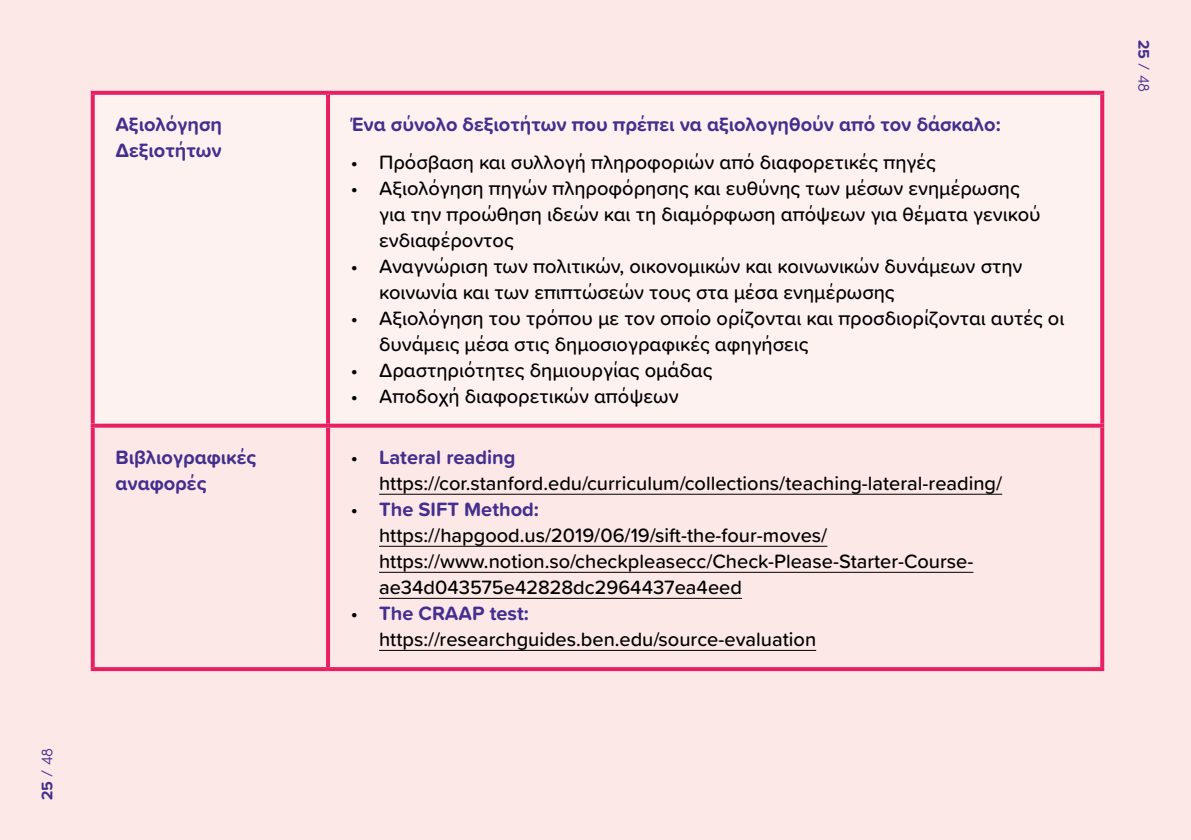
<style>
.page{position:relative;width:1191px;height:840px;background:#fff}
.page>*{position:absolute;margin:0;border:0;box-sizing:border-box;transform-origin:0 0}
.t1{font:500 20px/26px "Proxima Soft";color:#000}
.t2{font:700 20px/26px "Proxima Soft";color:#452f8e}
.t3{font:300 16px "Sofia Pro Soft";color:#452f8e}
.s1{font-family:"Proxima Soft";font-weight:700}
.s2{font-weight:700;color:#452f8e}
</style>
<div class="page">
<div style="left:0;top:0;width:1191px;height:839px;background:#fce8e7"></div>
<svg style="left:95px;top:427px;width:1005px;height:239px"></svg>
<svg style="left:91px;top:95px;width:4px;height:328px"></svg>
<hr style="left:326px;top:95px;width:4px;height:328px;background:#e82063">
<svg style="left:1100px;top:95px;width:4px;height:328px"></svg>
<hr style="left:326px;top:427px;width:4px;height:239px;background:#e82063">
<svg style="left:91px;top:91px;width:237px;height:4px"></svg>
<svg style="left:328px;top:91px;width:776px;height:4px;background:#e82969"></svg>
<svg style="left:91px;top:423px;width:237px;height:4px"></svg>
<svg style="left:91px;top:427px;width:4px;height:239px"></svg>
<svg style="left:328px;top:423px;width:776px;height:4px;background:#eb437a"></svg>
<svg style="left:1100px;top:427px;width:4px;height:239px"></svg>
<svg style="left:91px;top:666px;width:237px;height:4px"></svg>
<svg style="left:328px;top:666px;width:776px;height:4px;fill:#e82063"></svg>
<hr style="left:379px;top:493px;width:623px;height:1px;background:#000">
<hr style="left:379px;top:545px;width:448px;height:1px;background:#000">
<hr style="left:379px;top:571px;width:594px;height:1px;background:#000">
<hr style="left:379px;top:597px;width:363px;height:1px;background:#000">
<hr style="left:379px;top:649px;width:437px;height:1px;background:#000">
<p class="t3" style="left:36px;top:799px;width:54px;rotate:-90deg"><span class="s1">25</span> / 48</p>
<p class="t2" style="left:115px;top:111px;width:108px">Αξιολόγηση<br>Δεξιοτήτων</p>
<p class="t2" style="left:351px;top:111px;width:651px">Ένα σύνολο δεξιοτήτων που πρέπει να αξιολογηθούν από τον δάσκαλο:</p>
<p class="t1" style="left:351px;top:148px;width:587px">• Πρόσβαση και συλλογή πληροφοριών από διαφορετικές πηγές</p>
<p class="t1" style="left:379px;top:174px;width:663px;text-indent:-28px">• Αξιολόγηση πηγών πληροφόρησης και ευθύνης των μέσων ενημέρωσης για την προώθηση ιδεών και τη διαμόρφωση απόψεων για θέματα γενικού ενδιαφέροντος</p>
<p class="t1" style="left:379px;top:252px;width:645px;text-indent:-28px">• Αναγνώριση των πολιτικών, οικονομικών και κοινωνικών δυνάμεων στην κοινωνία και των επιπτώσεών τους στα μέσα ενημέρωσης</p>
<p class="t1" style="left:379px;top:304px;width:686px;text-indent:-28px">• Αξιολόγηση του τρόπου με τον οποίο ορίζονται και προσδιορίζονται αυτές οι δυνάμεις μέσα στις δημοσιογραφικές αφηγήσεις</p>
<p class="t1" style="left:351px;top:356px;width:363px">• Δραστηριότητες δημιουργίας ομάδας</p>
<p class="t1" style="left:351px;top:382px;width:329px">• Αποδοχή διαφορετικών απόψεων</p>
<p class="t2" style="left:115px;top:443px;width:142px">Βιβλιογραφικές αναφορές</p>
<p class="t1" style="left:379px;top:443px;width:624px;text-indent:-28px">• <span class="s2">Lateral reading </span>https://cor.stanford.edu/curriculum/collections/teaching-lateral-reading/</p>
<p class="t1" style="left:379px;top:495px;width:596px;text-indent:-28px">• <span class="s2">The SIFT Method: </span>https://hapgood.us/2019/06/19/sift-the-four-moves/ https://www.notion.so/checkpleasecc/Check-Please-Starter-Course&shy;ae34d043575e42828dc2964437ea4eed</p>
<p class="t1" style="left:379px;top:599px;width:438px;text-indent:-28px">• <span class="s2">The CRAAP test: </span>https://researchguides.ben.edu/source-evaluation</p>
<p class="t3" style="left:1154px;top:40px;width:54px;rotate:90deg"><span class="s1">25</span> / 48</p>
</div>
